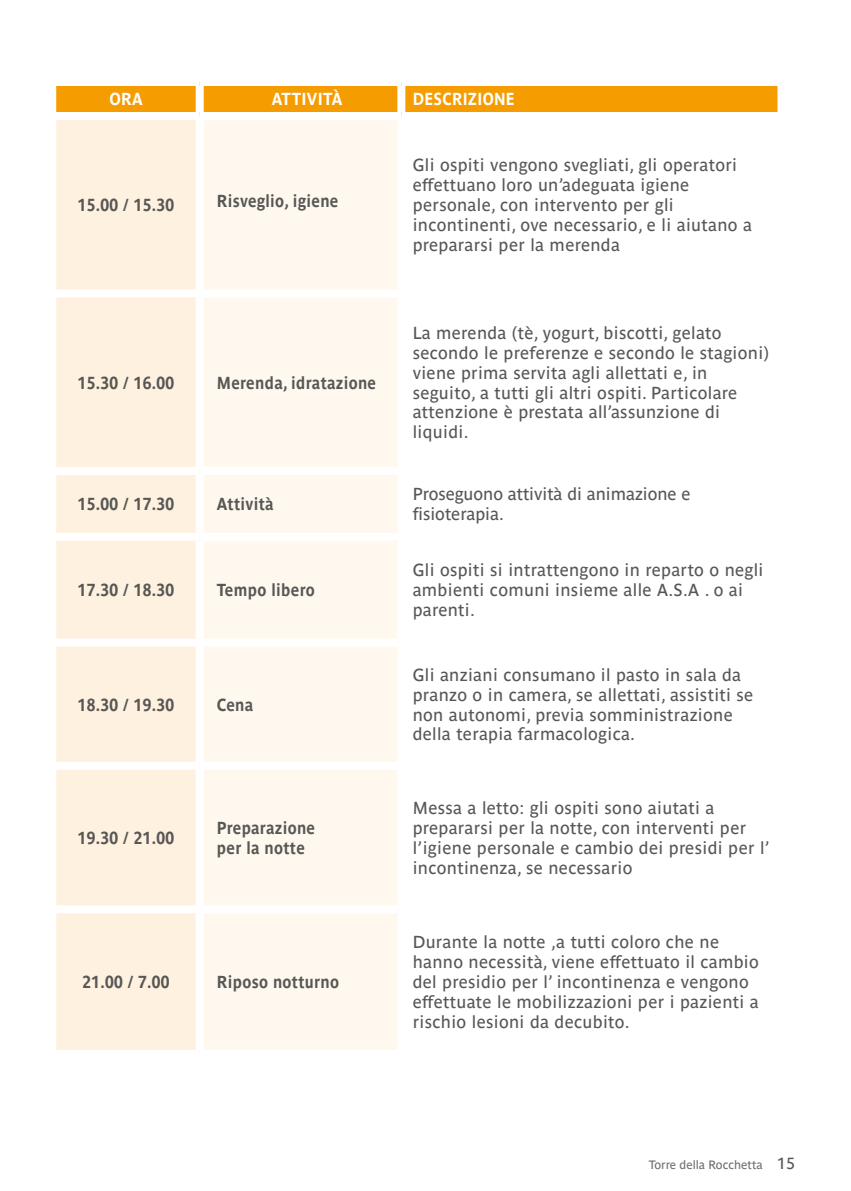
<style>
.page{position:relative;width:851px;height:1191px;background:#fff}
.page>*{position:absolute;margin:0;border:0;box-sizing:border-box;transform-origin:0 0}
.t1{font:17.2px/19.8px "Parisine Ptf";letter-spacing:.02em;color:#575756}
.t2{font:700 17.2px/19.8px "Parisine Ptf";letter-spacing:.02em;color:#575756;scale:.9 1}
.t3{font:17.2px/19.8px "Parisine Ptf";color:#575756}
.t4{font:700 17.2px "Parisine Ptf";letter-spacing:.02em;color:#fff;scale:.9 1}
.t5{font:700 17.2px "Parisine Ptf";letter-spacing:.02em;color:#fff;scale:.87 1}
.t6{font:12px "Parisine Ptf";color:#706f6f}
.s1{font-size:16px;color:#575756}
</style>
<div class="page">
<div style="left:52px;top:82px;width:148px;height:34px;background:#f59c00"></div>
<div style="left:204px;top:86px;width:573px;height:26px;background:#f59c00"></div>
<div style="left:56px;top:120px;width:140px;height:930px;background:#fff1df"></div>
<div style="left:204px;top:120px;width:193px;height:930px;background:#fff8ee"></div>
<div style="left:48px;top:78px;width:152px;height:8px;background:#fff"></div>
<div style="left:48px;top:86px;width:8px;height:26px;background:#fff"></div>
<div style="left:196px;top:86px;width:8px;height:26px;background:#fff"></div>
<div style="left:397px;top:86px;width:8px;height:26px;background:#fff"></div>
<div style="left:48px;top:289px;width:152px;height:8px;background:#fff"></div>
<div style="left:200px;top:289px;width:201px;height:8px;background:#fff"></div>
<div style="left:48px;top:112px;width:152px;height:8px;background:#fff"></div>
<div style="left:48px;top:467px;width:152px;height:8px;background:#fff"></div>
<div style="left:200px;top:467px;width:201px;height:8px;background:#fff"></div>
<div style="left:48px;top:533px;width:152px;height:8px;background:#fff"></div>
<div style="left:200px;top:533px;width:201px;height:8px;background:#fff"></div>
<div style="left:48px;top:638px;width:152px;height:8px;background:#fff"></div>
<div style="left:200px;top:638px;width:201px;height:8px;background:#fff"></div>
<div style="left:48px;top:762px;width:152px;height:8px;background:#fff"></div>
<div style="left:200px;top:762px;width:201px;height:8px;background:#fff"></div>
<div style="left:48px;top:905px;width:152px;height:8px;background:#fff"></div>
<div style="left:200px;top:905px;width:201px;height:8px;background:#fff"></div>
<p class="t4" style="left:109px;top:86px;width:38px">ORA</p>
<p class="t4" style="left:272px;top:86px;width:80px">ATTIVITÀ</p>
<p class="t5" style="left:412px;top:86px;width:119px">DESCRIZIONE</p>
<p class="t2" style="left:78px;top:194px;width:108px">15.00 / 15.30</p>
<p class="t2" style="left:217px;top:190px;width:137px">Risveglio, igiene</p>
<p class="t2" style="left:78px;top:371px;width:108px">15.30 / 16.00</p>
<p class="t2" style="left:217px;top:371px;width:179px">Merenda, idratazione</p>
<p class="t1" style="left:412px;top:154px;width:340px">Gli ospiti vengono svegliati, gli operatori effettuano loro un’adeguata igiene personale, con intervento per gli incontinenti, ove necessario, e li aiutano a prepararsi per la merenda</p>
<p class="t1" style="left:412px;top:321px;width:357px">La merenda (tè, yogurt, biscotti, gelato secondo le preferenze e secondo le stagioni) viene prima servita agli allettati e, in seguito, a tutti gli altri ospiti. Particolare attenzione è prestata all’assunzione di liquidi.</p>
<p class="t2" style="left:78px;top:493px;width:108px">15.00 / 17.30</p>
<p class="t2" style="left:217px;top:493px;width:65px">Attività</p>
<p class="t3" style="left:412px;top:483px;width:279px">Proseguono attività di animazione e fisioterapia.</p>
<p class="t2" style="left:78px;top:578px;width:108px">17.30 / 18.30</p>
<p class="t2" style="left:217px;top:578px;width:111px">Tempo libero</p>
<p class="t2" style="left:78px;top:693px;width:108px">18.30 / 19.30</p>
<p class="t2" style="left:217px;top:693px;width:42px">Cena</p>
<p class="t2" style="left:78px;top:826px;width:108px">19.30 / 21.00</p>
<p class="t2" style="left:217px;top:816px;width:111px">Preparazione per la notte</p>
<p class="t2" style="left:82px;top:970px;width:98px">21.00 / 7.00</p>
<p class="t2" style="left:217px;top:970px;width:137px">Riposo notturno</p>
<p class="t1" style="left:412px;top:558px;width:352px">Gli ospiti si intrattengono in reparto o negli ambienti comuni insieme alle A.S.A . o ai parenti.</p>
<p class="t1" style="left:412px;top:663px;width:342px">Gli anziani consumano il pasto in sala da pranzo o in camera, se allettati, assistiti se non autonomi, previa somministrazione della terapia farmacologica.</p>
<p class="t1" style="left:412px;top:796px;width:358px">Messa a letto: gli ospiti sono aiutati a prepararsi per la notte, con interventi per l’igiene personale e cambio dei presidi per l’ incontinenza, se necessario</p>
<p class="t1" style="left:412px;top:931px;width:347px">Durante la notte ,a tutti coloro che ne hanno necessità, viene effettuato il cambio del presidio per l’ incontinenza e vengono effettuate le mobilizzazioni per i pazienti a rischio lesioni da decubito.</p>
<p class="t6" style="left:648px;top:1155px;width:148px">Torre della Rocchetta <span class="s1">15</span></p>
</div>
